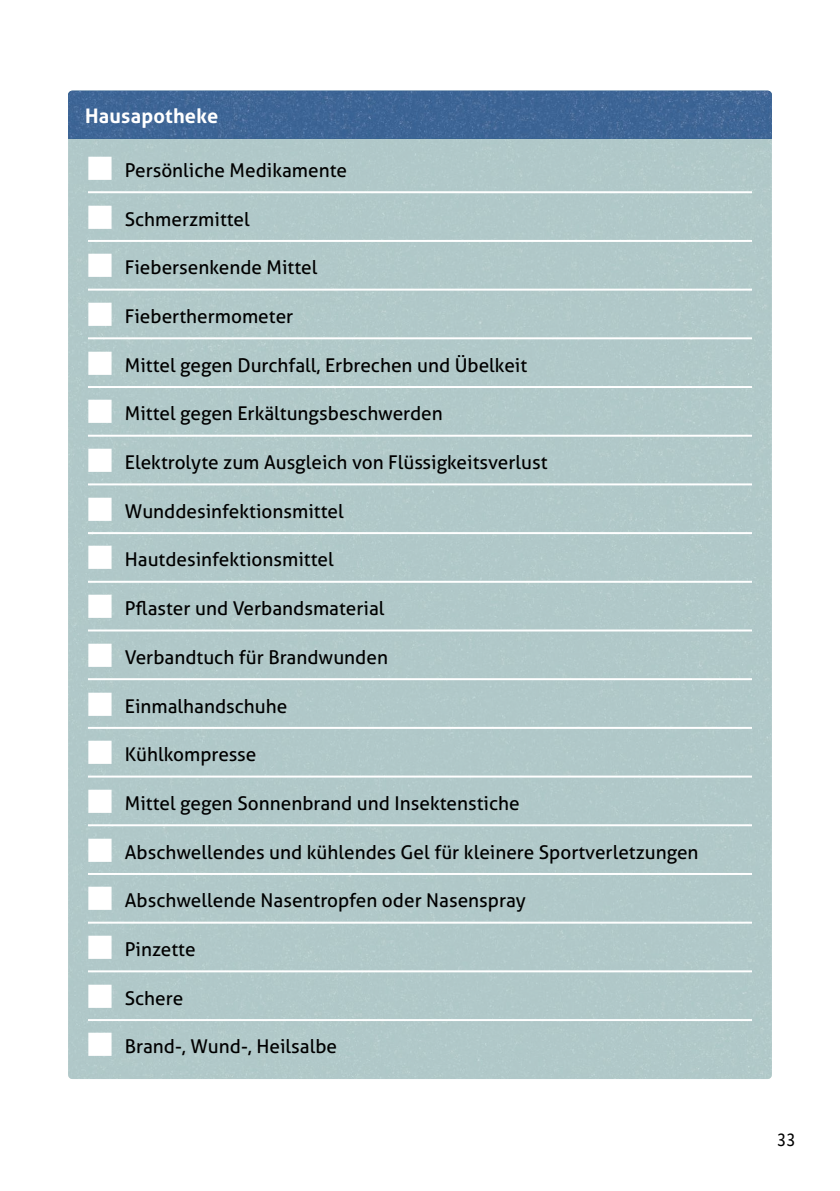
<style>
.page{position:relative;width:840px;height:1191px;background:#fff}
.page>*{position:absolute;margin:0;border:0;box-sizing:border-box;transform-origin:0 0}
.t1{font:700 20px "Aller";letter-spacing:.01em;color:#fff}
.t2{font:19px "Aller";color:#000}
.t3{font:19px "Bundes Sans";color:#000}
.s1{color:#fff}
</style>
<div class="page">
<img style="left:68px;top:91px;width:703px;height:48px">
<h2 class="t1" style="left:85px;top:103px;width:135px">Hausapotheke</h2>
<p class="t2" style="left:85px;top:159px;width:263px"><span class="s1">•</span> Persönliche Medikamente</p>
<p class="t2" style="left:85px;top:207px;width:166px"><span class="s1">•</span> Schmerzmittel</p>
<p class="t2" style="left:85px;top:256px;width:234px"><span class="s1">•</span> Fiebersenkende Mittel</p>
<p class="t2" style="left:85px;top:305px;width:209px"><span class="s1">•</span> Fieberthermometer</p>
<p class="t2" style="left:85px;top:353px;width:443px"><span class="s1">•</span> Mittel gegen Durchfall, Erbrechen und Übelkeit</p>
<p class="t2" style="left:85px;top:402px;width:359px"><span class="s1">•</span> Mittel gegen Erkältungsbeschwerden</p>
<p class="t2" style="left:85px;top:451px;width:463px"><span class="s1">•</span> Elektrolyte zum Ausgleich von Flüssigkeitsverlust</p>
<p class="t2" style="left:85px;top:499px;width:260px"><span class="s1">•</span> Wunddesinfektionsmittel</p>
<p class="t2" style="left:85px;top:548px;width:250px"><span class="s1">•</span> Hautdesinfektionsmittel</p>
<p class="t2" style="left:85px;top:597px;width:301px"><span class="s1">•</span> Pflaster und Verbandsmaterial</p>
<p class="t2" style="left:85px;top:645px;width:304px"><span class="s1">•</span> Verbandtuch für Brandwunden</p>
<p class="t2" style="left:85px;top:694px;width:204px"><span class="s1">•</span> Einmalhandschuhe</p>
<p class="t2" style="left:85px;top:743px;width:173px"><span class="s1">•</span> Kühlkompresse</p>
<p class="t2" style="left:85px;top:791px;width:436px"><span class="s1">•</span> Mittel gegen Sonnenbrand und Insektenstiche</p>
<p class="t2" style="left:85px;top:840px;width:614px"><span class="s1">•</span> Abschwellendes und kühlendes Gel für kleinere Sportverletzungen</p>
<p class="t2" style="left:85px;top:889px;width:442px"><span class="s1">•</span> Abschwellende Nasentropfen oder Nasenspray</p>
<p class="t2" style="left:85px;top:937px;width:112px"><span class="s1">•</span> Pinzette</p>
<p class="t2" style="left:85px;top:986px;width:100px"><span class="s1">•</span> Schere</p>
<p class="t2" style="left:85px;top:1035px;width:253px"><span class="s1">•</span> Brand-, Wund-, Heilsalbe</p>
<p class="t3" style="left:776px;top:1127px;width:20px">33</p>
</div>
